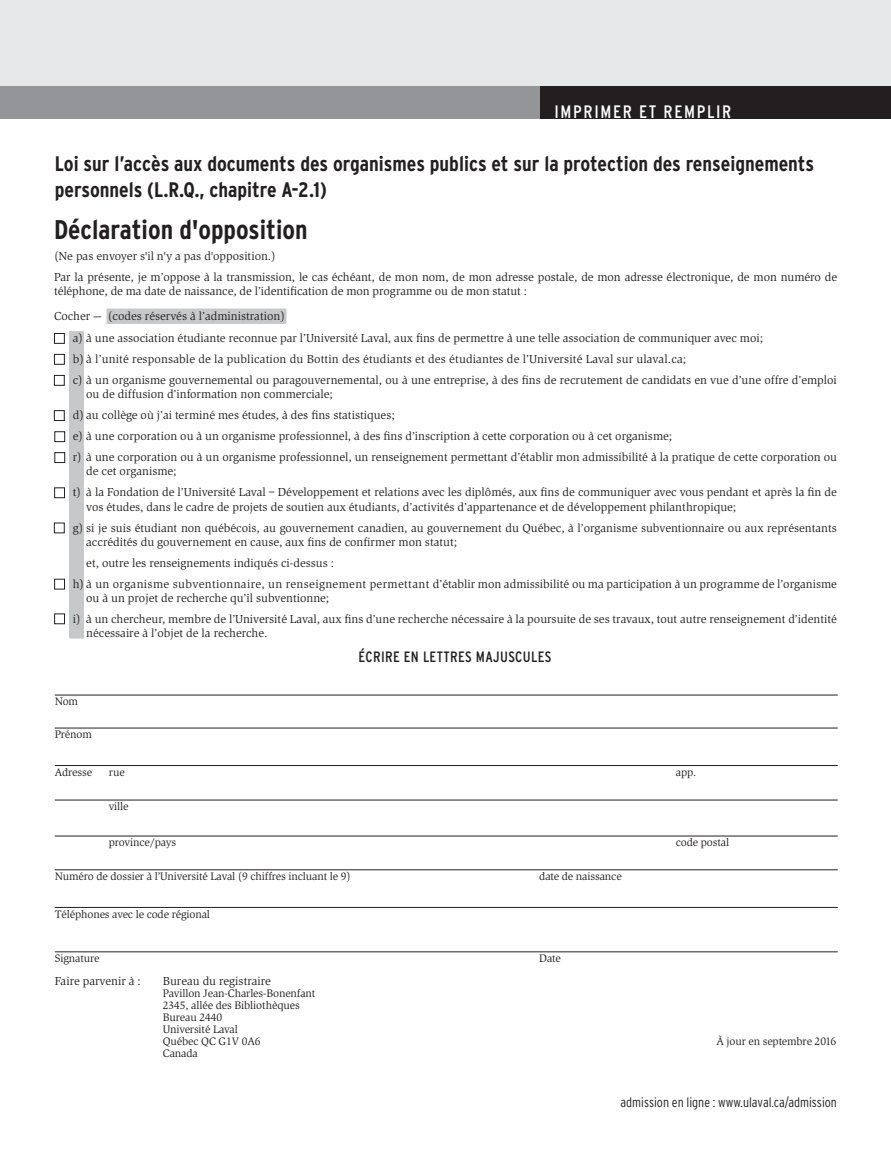
<style>
.page{position:relative;width:891px;height:1161px;background:#fff}
.page>*{position:absolute;margin:0;border:0;box-sizing:border-box;transform-origin:0 0}
.Titre_opposition{font:700 condensed 27px "Interstate";color:#231f20}
.titre_adresses{font:700 condensed 21px/25.2px "Interstate";color:#231f20}
.t1{font:condensed 18px "Interstate";letter-spacing:.09em;color:#fff}
.Int8{font:condensed 15px "Interstate";letter-spacing:.025em;color:#231f20}
.t2{font:300 condensed 13.5px "Interstate";color:#231f20}
.Texte_8_pts_retrait{font:12px/14.2px "Slimbach ITC";color:#231f20}
.Texte_8_pts{font:12px/14.2px "Slimbach ITC";letter-spacing:-.005em;color:#231f20}
.t3{font:11.25px "Slimbach ITC";letter-spacing:-.01em;color:#231f20}
</style>
<div class="page">
<div style="left:0;top:0;width:891px;height:88px;background:#e6e7e9"></div>
<div style="left:539px;top:86px;width:352px;height:33px;background:#231f20"></div>
<div style="left:0;top:86px;width:539px;height:33px;background:#939598"></div>
<div style="left:107px;top:309px;width:180px;height:15px;background:#c7c8ca"></div>
<div style="left:69px;top:332px;width:15px;height:306px;background:#c7c8ca"></div>
<div style="left:54px;top:333px;width:11px;height:11px;border:1px solid #231f20"></div>
<div style="left:54px;top:354px;width:11px;height:11px;border:1px solid #231f20"></div>
<div style="left:54px;top:375px;width:11px;height:11px;border:1px solid #231f20"></div>
<div style="left:54px;top:410px;width:11px;height:11px;border:1px solid #231f20"></div>
<hr style="left:55px;top:695px;width:783px;height:1px;background:#231f20">
<hr style="left:55px;top:728px;width:783px;height:1px;background:#231f20">
<hr style="left:55px;top:765px;width:783px;height:1px;background:#231f20">
<hr style="left:55px;top:800px;width:783px;height:1px;background:#231f20">
<hr style="left:55px;top:836px;width:783px;height:1px;background:#231f20">
<hr style="left:55px;top:870px;width:783px;height:1px;background:#231f20">
<hr style="left:55px;top:907px;width:783px;height:1px;background:#231f20">
<hr style="left:55px;top:952px;width:783px;height:1px;background:#231f20">
<div style="left:54px;top:431px;width:11px;height:11px;border:1px solid #231f20"></div>
<div style="left:54px;top:452px;width:11px;height:11px;border:1px solid #231f20"></div>
<div style="left:54px;top:579px;width:11px;height:10px;border:1px solid #231f20"></div>
<div style="left:54px;top:614px;width:11px;height:10px;border:1px solid #231f20"></div>
<div style="left:54px;top:487px;width:11px;height:11px;border:1px solid #231f20"></div>
<div style="left:54px;top:523px;width:11px;height:10px;border:1px solid #231f20"></div>
<p class="t1" style="left:555px;top:102px;width:178px">IMPRIMER ET REMPLIR</p>
<p class="titre_adresses" style="left:55px;top:151px;width:761px">Loi sur l’accès aux documents des organismes publics et sur la protection des renseignements personnels (L.R.Q., chapitre A-2.1)</p>
<p class="Titre_opposition" style="left:54px;top:215px;width:255px">Déclaration d'opposition</p>
<p class="Texte_8_pts" style="left:54px;top:249px;width:223px">(Ne pas envoyer s'il n'y a pas d'opposition.)</p>
<p class="Texte_8_pts" style="left:54px;top:270px;width:785px">Par la présente, je m’oppose à la transmission, le cas échéant, de mon nom, de mon adresse postale, de mon adresse électronique, de mon numéro de téléphone, de ma date de naissance, de l’identification de mon programme ou de mon statut :</p>
<p class="Texte_8_pts" style="left:54px;top:309px;width:233px">Cocher — (codes réservés à l’administration)</p>
<p class="Texte_8_pts_retrait" style="left:73px;top:331px;width:692px">a) à une association étudiante reconnue par l’Université Laval, aux fins de permettre à une telle association de communiquer avec moi;</p>
<p class="Texte_8_pts_retrait" style="left:73px;top:352px;width:615px">b) à l’unité responsable de la publication du Bottin des étudiants et des étudiantes de l’Université Laval sur ulaval.ca;</p>
<p class="Texte_8_pts_retrait" style="left:86px;top:373px;width:752px;text-indent:-14px">c) à un organisme gouvernemental ou paragouvernemental, ou à une entreprise, à des fins de recrutement de candidats en vue d’une offre d’emploi ou de diffusion d’information non commerciale;</p>
<p class="Texte_8_pts_retrait" style="left:73px;top:408px;width:324px">d) au collège où j’ai terminé mes études, à des fins statistiques;</p>
<p class="Texte_8_pts_retrait" style="left:73px;top:429px;width:601px">e) à une corporation ou à un organisme professionnel, à des fins d’inscription à cette corporation ou à cet organisme;</p>
<p class="Texte_8_pts_retrait" style="left:86px;top:450px;width:752px;text-indent:-14px">r) à une corporation ou à un organisme professionnel, un renseignement permettant d’établir mon admissibilité à la pratique de cette corporation ou de cet organisme;</p>
<p class="Texte_8_pts_retrait" style="left:86px;top:485px;width:752px;text-indent:-14px">t) à la Fondation de l’Université Laval – Développement et relations avec les diplômés, aux fins de communiquer avec vous pendant et après la fin de vos études, dans le cadre de projets de soutien aux étudiants, d’activités d’appartenance et de développement philanthropique;</p>
<p class="Texte_8_pts_retrait" style="left:86px;top:521px;width:752px;text-indent:-14px">g) si je suis étudiant non québécois, au gouvernement canadien, au gouvernement du Québec, à l’organisme subventionnaire ou aux représentants accrédités du gouvernement en cause, aux fins de confirmer mon statut;</p>
<p class="Texte_8_pts_retrait" style="left:86px;top:556px;width:249px">et, outre les renseignements indiqués ci-dessus :</p>
<p class="Texte_8_pts_retrait" style="left:86px;top:577px;width:752px;text-indent:-14px">h) à un organisme subventionnaire, un renseignement permettant d’établir mon admissibilité ou ma participation à un programme de l’organisme ou à un projet de recherche qu’il subventionne;</p>
<p class="Texte_8_pts_retrait" style="left:86px;top:612px;width:752px;text-indent:-14px">i) à un chercheur, membre de l’Université Laval, aux fins d’une recherche nécessaire à la poursuite de ses travaux, tout autre renseignement d’identité nécessaire à l’objet de la recherche.</p>
<p class="Int8" style="left:358px;top:648px;width:73px">ÉCRIRE EN LETTRE</p>
<p class="Int8" style="left:465px;top:648px;width:88px">S MAJUSCULES</p>
<p class="t3" style="left:55px;top:696px;width:25px">Nom</p>
<p class="t3" style="left:55px;top:729px;width:39px">Prénom</p>
<p class="t3" style="left:55px;top:766px;width:39px">Adresse</p>
<p class="t3" style="left:109px;top:766px;width:18px">rue</p>
<p class="t3" style="left:676px;top:766px;width:22px">app.</p>
<p class="t3" style="left:109px;top:801px;width:21px">ville</p>
<p class="t3" style="left:109px;top:837px;width:69px">province/pays</p>
<p class="t3" style="left:676px;top:837px;width:55px">code postal</p>
<p class="t3" style="left:55px;top:870px;width:298px">Numéro de dossier à l’Université Laval (9 chiffres incluant le 9)</p>
<p class="t3" style="left:539px;top:870px;width:84px">date de naissance</p>
<p class="t3" style="left:55px;top:908px;width:157px">Téléphones avec le code régional</p>
<p class="t3" style="left:55px;top:952px;width:46px">Signature</p>
<p class="t3" style="left:539px;top:952px;width:23px">Date</p>
<p class="Texte_8_pts_retrait" style="left:55px;top:974px;width:88px">Faire parvenir à :</p>
<p class="Texte_8_pts_retrait" style="left:163px;top:974px;width:110px">Bureau du registraire</p>
<p class="t3" style="left:163px;top:987px;width:154px">Pavillon Jean-Charles-Bonenfant</p>
<p class="t3" style="left:163px;top:999px;width:139px">2345, allée des Bibliothèques</p>
<p class="t3" style="left:163px;top:1011px;width:61px">Bureau 2440</p>
<p class="t3" style="left:163px;top:1023px;width:77px">Université Laval</p>
<p class="t3" style="left:163px;top:1035px;width:99px">Québec QC G1V 0A6</p>
<p class="t3" style="left:716px;top:1035px;width:121px">À jour en septembre 2016</p>
<p class="t3" style="left:163px;top:1047px;width:37px">Canada</p>
<p class="t2" style="left:620px;top:1095px;width:218px">admission en ligne : www.ulaval.ca/admission</p>
</div>
